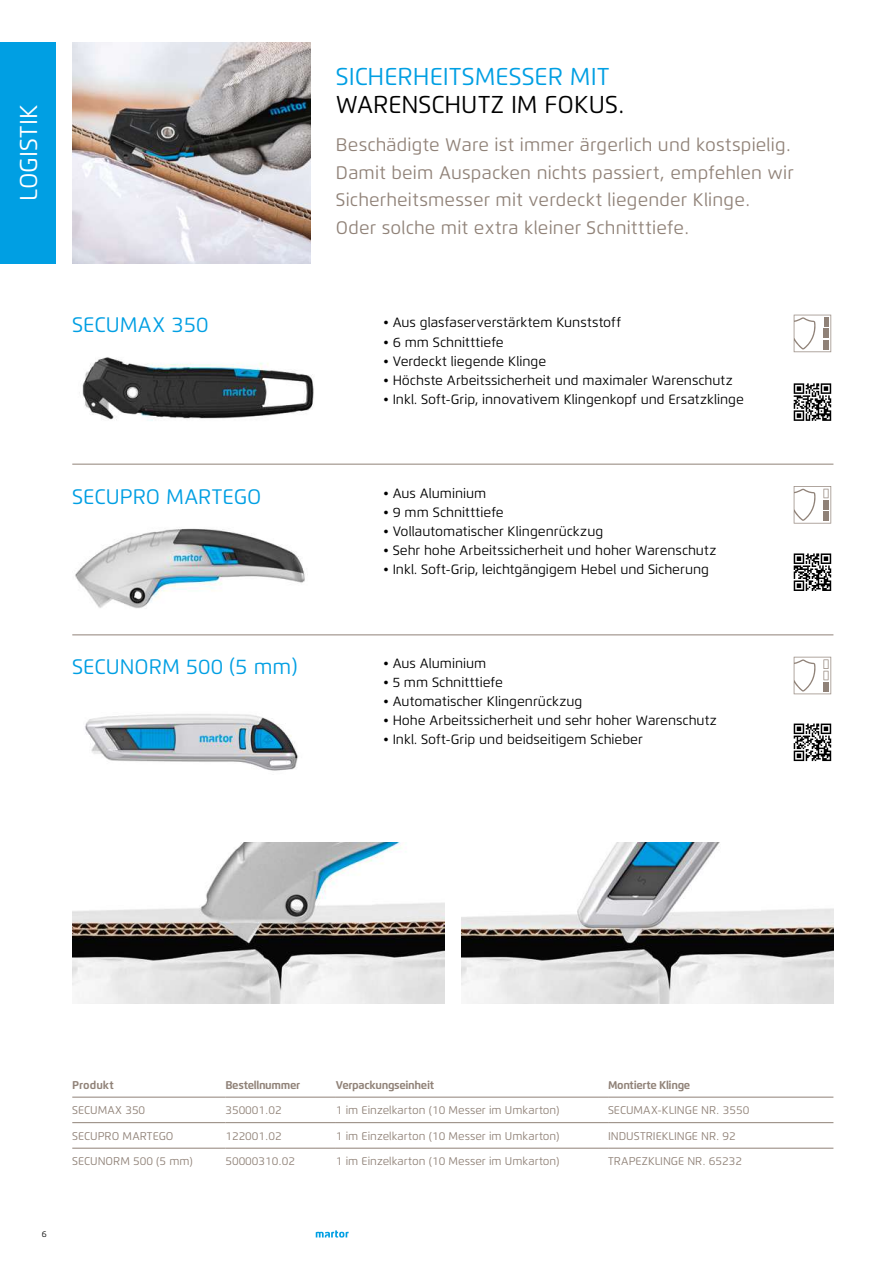
<style>
.page{position:relative;width:893px;height:1263px;background:#fff}
.page>*{position:absolute;margin:0;border:0;box-sizing:border-box;transform-origin:0 0}
.t1{font:24.3px "Flexo";color:#009fe3}
.t2{font:24.3px "Flexo";color:#000}
.t3{font:24.3px "Flexo";color:#fff}
.t4{font:21px "Flexo";color:#009fe3}
.t5{font:18.15px/27.6px "Flexo";letter-spacing:.01em;color:#908278}
.t6{font:13.5px "Flexo";color:#000}
.t7{font:11.25px "Flexo";color:#908278}
.t8{font:700 11.25px "Flexo";letter-spacing:-.03em;color:#908278}
.t9{font:700 11.25px "Flexo";color:#908278}
.t10{font:8.25px "Flexo";color:#000}
</style>
<div class="page">
<svg style="left:316px;top:1230px;width:33px;height:7px"></svg>
<img style="left:72px;top:43px;width:238px;height:221px">
<img style="left:82px;top:357px;width:232px;height:64px">
<img style="left:75px;top:528px;width:230px;height:81px">
<img style="left:85px;top:714px;width:213px;height:57px">
<hr style="left:72px;top:464px;width:761px;height:1px;background:#908278">
<hr style="left:72px;top:635px;width:761px;height:1px;background:#908278">
<img style="left:72px;top:842px;width:372px;height:161px">
<img style="left:461px;top:842px;width:372px;height:161px">
<svg style="left:794px;top:315px;width:37px;height:37px"></svg>
<div style="left:823px;top:317px;width:5px;height:10px;background:#908278"></div>
<div style="left:823px;top:340px;width:5px;height:9px;background:#908278"></div>
<div style="left:823px;top:329px;width:5px;height:9px;background:#908278"></div>
<svg style="left:794px;top:486px;width:37px;height:37px"></svg>
<div style="left:823px;top:511px;width:5px;height:10px;background:#908278"></div>
<div style="left:823px;top:500px;width:5px;height:9px;background:#908278"></div>
<svg style="left:794px;top:657px;width:37px;height:37px"></svg>
<div style="left:823px;top:682px;width:5px;height:9px;background:#908278"></div>
<div style="left:0;top:43px;width:55px;height:221px;background:#009fe3"></div>
<svg style="left:794px;top:384px;width:36px;height:36px"></svg>
<div style="left:791px;top:381px;width:42px;height:42px;border:2px solid #fff"></div>
<svg style="left:794px;top:554px;width:36px;height:36px"></svg>
<div style="left:791px;top:551px;width:42px;height:42px;border:2px solid #fff"></div>
<svg style="left:794px;top:724px;width:36px;height:36px"></svg>
<div style="left:791px;top:721px;width:42px;height:42px;border:2px solid #fff"></div>
<hr style="left:225px;top:1097px;width:111px;height:1px;background:#908278">
<hr style="left:336px;top:1097px;width:272px;height:1px;background:#908278">
<hr style="left:608px;top:1097px;width:225px;height:1px;background:#908278">
<hr style="left:72px;top:1097px;width:153px;height:1px;background:#908278">
<hr style="left:72px;top:1122px;width:153px;height:1px;background:#908278">
<hr style="left:225px;top:1122px;width:111px;height:1px;background:#908278">
<hr style="left:336px;top:1122px;width:272px;height:1px;background:#908278">
<hr style="left:608px;top:1122px;width:225px;height:1px;background:#908278">
<hr style="left:72px;top:1148px;width:153px;height:1px;background:#908278">
<hr style="left:225px;top:1148px;width:111px;height:1px;background:#908278">
<hr style="left:336px;top:1148px;width:272px;height:1px;background:#908278">
<hr style="left:608px;top:1148px;width:225px;height:1px;background:#908278">
<h1 class="t3" style="left:14px;top:219px;width:133px;rotate:-90deg">AUSPACKEN</h1>
<h1 class="t3" style="left:14px;top:201px;width:98px;rotate:-90deg">LOGISTIK</h1>
<h1 class="t1" style="left:336px;top:62px;width:275px">SICHERHEITSMESSER MIT</h1>
<h1 class="t2" style="left:336px;top:89px;width:291px">WARENSCHUTZ IM FOKUS.</h1>
<h3 class="t5" style="left:336px;top:131px;width:459px">Beschädigte Ware ist immer ärgerlich und kostspielig.<br>Damit beim Auspacken nichts passiert, empfehlen wir Sicherheitsmesser mit verdeckt liegender Klinge.<br>Oder solche mit extra kleiner Schnitttiefe.</h3>
<h2 class="t4" style="left:72px;top:312px;width:138px">SECUMAX 350</h2>
<p class="t6" style="left:384px;top:315px;width:239px">• Aus glasfaserverstärktem Kunststoff</p>
<p class="t6" style="left:384px;top:334px;width:122px">• 6 mm Schnitttiefe</p>
<p class="t6" style="left:384px;top:353px;width:164px">• Verdeckt liegende Klinge</p>
<p class="t6" style="left:384px;top:372px;width:351px">• Höchste Arbeitssicherheit und maximaler Warenschutz</p>
<p class="t6" style="left:384px;top:391px;width:362px">• Inkl. Soft-Grip, innovativem Klingenkopf und Ersatzklinge</p>
<h2 class="t4" style="left:72px;top:484px;width:191px">SECUPRO MARTEGO</h2>
<p class="t6" style="left:384px;top:485px;width:104px">• Aus Aluminium</p>
<p class="t6" style="left:384px;top:504px;width:122px">• 9 mm Schnitttiefe</p>
<p class="t6" style="left:384px;top:523px;width:221px">• Vollautomatischer Klingenrückzug</p>
<p class="t6" style="left:384px;top:542px;width:334px">• Sehr hohe Arbeitssicherheit und hoher Warenschutz</p>
<p class="t6" style="left:384px;top:561px;width:327px">• Inkl. Soft-Grip, leichtgängigem Hebel und Sicherung</p>
<h2 class="t4" style="left:72px;top:654px;width:227px">SECUNORM 500 (5 mm)</h2>
<p class="t6" style="left:384px;top:655px;width:104px">• Aus Aluminium</p>
<p class="t6" style="left:384px;top:674px;width:121px">• 5 mm Schnitttiefe</p>
<p class="t6" style="left:384px;top:693px;width:200px">• Automatischer Klingenrückzug</p>
<p class="t6" style="left:384px;top:712px;width:335px">• Hohe Arbeitssicherheit und sehr hoher Warenschutz</p>
<p class="t6" style="left:384px;top:731px;width:261px">• Inkl. Soft-Grip und beidseitigem Schieber</p>
<p class="t10" style="left:42px;top:1229px;width:6px">6</p>
<p class="t9" style="left:72px;top:1078px;width:43px">Produkt</p>
<p class="t8" style="left:225px;top:1078px;width:76px">Bestellnummer</p>
<p class="t8" style="left:336px;top:1078px;width:100px">Verpackungseinheit</p>
<p class="t8" style="left:608px;top:1078px;width:84px">Montierte Klinge</p>
<p class="t7" style="left:72px;top:1103px;width:75px">SECUMAX 350</p>
<p class="t7" style="left:225px;top:1103px;width:58px">350001.02</p>
<p class="t7" style="left:336px;top:1103px;width:225px">1 im Einzelkarton (10 Messer im Umkarton)</p>
<p class="t7" style="left:608px;top:1103px;width:143px">SECUMAX-KLINGE NR. 3550</p>
<p class="t7" style="left:72px;top:1129px;width:103px">SECUPRO MARTEGO</p>
<p class="t7" style="left:225px;top:1129px;width:58px">122001.02</p>
<p class="t7" style="left:336px;top:1129px;width:225px">1 im Einzelkarton (10 Messer im Umkarton)</p>
<p class="t7" style="left:608px;top:1129px;width:129px">INDUSTRIEKLINGE NR. 92</p>
<p class="t7" style="left:72px;top:1154px;width:122px">SECUNORM 500 (5 mm)</p>
<p class="t7" style="left:225px;top:1154px;width:71px">50000310.02</p>
<p class="t7" style="left:336px;top:1154px;width:225px">1 im Einzelkarton (10 Messer im Umkarton)</p>
<p class="t7" style="left:608px;top:1154px;width:136px">TRAPEZKLINGE NR. 65232</p>
</div>
